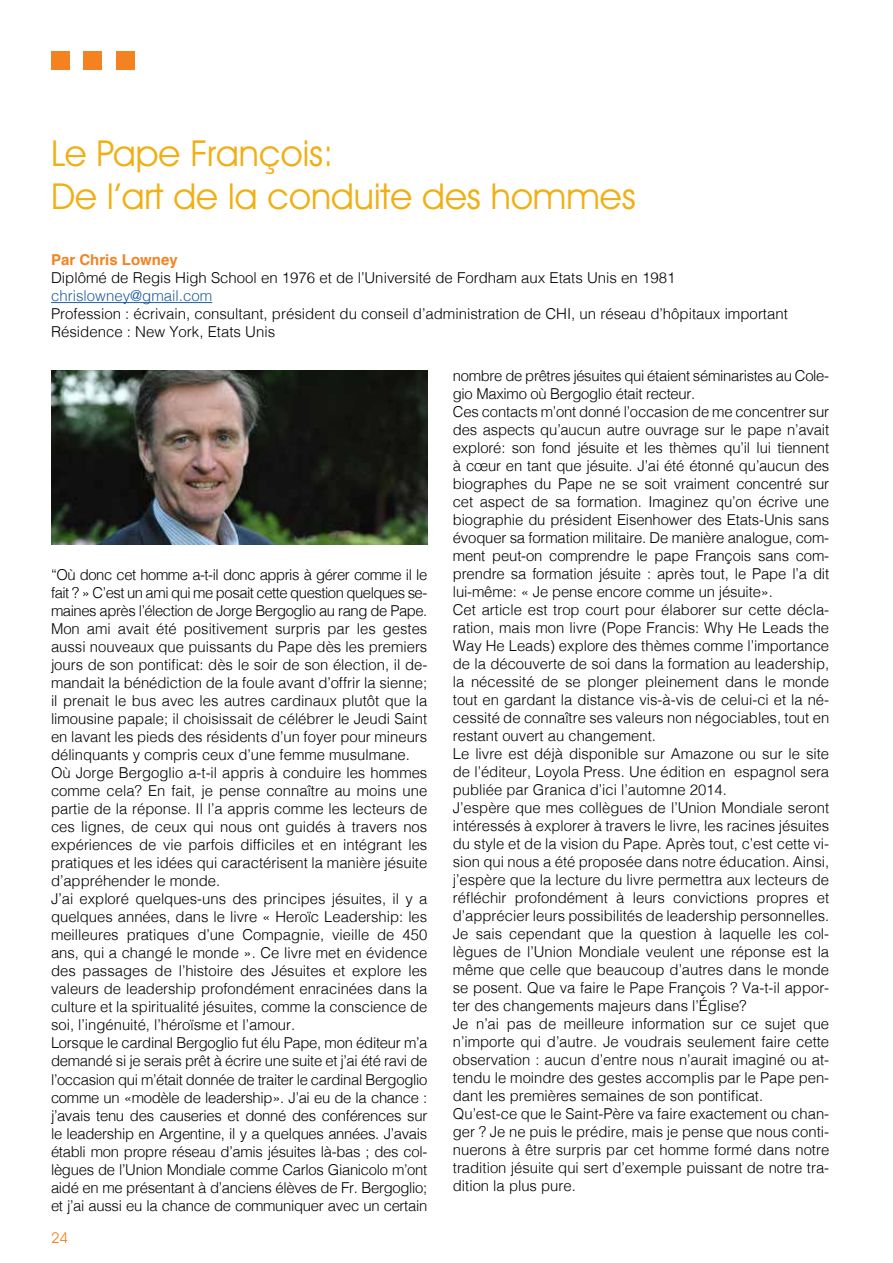
<style>
.page{position:relative;width:893px;height:1263px;background:#fff}
.page>*{position:absolute;margin:0;border:0;box-sizing:border-box;transform-origin:0 0}
.t1{font:36px/43.2px "Avant Garde IT Cby BT";color:#f0af13}
.t2{font:300 15px/18px "Helvetica";color:#000}
.t3{font:300 15px "Helvetica";color:#215e9e}
.t4{font:700 15px "Helvetica";color:#f58220}
.t5{font:15px "Avant Garde IT Cby BT";color:#f58220}
</style>
<div class="page">
<img style="left:51px;top:370px;width:376px;height:174px">
<hr style="left:51px;top:302px;width:161px;height:1px;background:#215e9e">
<div style="left:116px;top:51px;width:18px;height:18px;background:#f58220"></div>
<div style="left:83px;top:51px;width:19px;height:18px;background:#f58220"></div>
<div style="left:51px;top:51px;width:19px;height:18px;background:#f58220"></div>
<h1 class="t1" style="left:51px;top:131px;width:586px">Le Pape François:<br>De l’art de la conduite des hommes</h1>
<p class="t4" style="left:51px;top:248px;width:128px">Par Chris Lowney</p>
<p class="t2" style="left:51px;top:268px;width:626px">Diplômé de Regis High School en 1976 et de l’Université de Fordham aux Etats Unis en 1981</p>
<p class="t3" style="left:51px;top:283px;width:163px">chrislowney@gmail.com</p>
<p class="t2" style="left:51px;top:304px;width:738px">Profession : écrivain, consultant, président du conseil d’administration de CHI, un réseau d’hôpitaux important<br>Résidence : New York, Etats Unis</p>
<p class="t2" style="left:51px;top:565px;width:378px">“Où donc cet homme a-t-il donc appris à gérer comme il le fait ? » C’est un ami qui me posait cette question quelques se&shy;maines après l’élection de Jorge Bergoglio au rang de Pape.<br>Mon ami avait été positivement surpris par les gestes aussi nouveaux que puissants du Pape dès les premiers jours de son pontificat: dès le soir de son élection, il de&shy;mandait la bénédiction de la foule avant d’offrir la sienne; il prenait le bus avec les autres cardinaux plutôt que la limousine papale; il choisissait de célébrer le Jeudi Saint en lavant les pieds des résidents d’un foyer pour mineurs délinquants y compris ceux d’une femme musulmane.<br>Où Jorge Bergoglio a-t-il appris à conduire les hommes comme cela? En fait, je pense connaître au moins une partie de la réponse. Il l’a appris comme les lecteurs de ces lignes, de ceux qui nous ont guidés à travers nos expériences de vie parfois difficiles et en intégrant les pratiques et les idées qui caractérisent la manière jésuite d’appréhender le monde.<br>J’ai exploré quelques-uns des principes jésuites, il y a quelques années, dans le livre « Heroïc Leadership: les meilleures pratiques d’une Compagnie, vieille de 450 ans, qui a changé le monde ». Ce livre met en évidence des passages de l’histoire des Jésuites et explore les valeurs de leadership profondément enracinées dans la culture et la spiritualité jésuites, comme la conscience de soi, l’ingénuité, l’héroïsme et l’amour.<br>Lorsque le cardinal Bergoglio fut élu Pape, mon éditeur m’a demandé si je serais prêt à écrire une suite et j’ai été ravi de l’occasion qui m’était donnée de traiter le cardinal Bergoglio comme un «modèle de leadership». J’ai eu de la chance : j’avais tenu des causeries et donné des conférences sur le leadership en Argentine, il y a quelques années. J’avais établi mon propre réseau d’amis jésuites là-bas ; des col&shy;lègues de l’Union Mondiale comme Carlos Gianicolo m’ont aidé en me présentant à d’anciens élèves de Fr. Bergoglio; et j’ai aussi eu la chance de communiquer avec un certain</p>
<p class="t5" style="left:51px;top:1229px;width:18px">24</p>
<p class="t2" style="left:453px;top:366px;width:378px">nombre de prêtres jésuites qui étaient séminaristes au Cole&shy;gio Maximo où Bergoglio était recteur.<br>Ces contacts m’ont donné l’occasion de me concentrer sur des aspects qu’aucun autre ouvrage sur le pape n’avait exploré: son fond jésuite et les thèmes qu’il lui tiennent à cœur en tant que jésuite. J’ai été étonné qu’aucun des biographes du Pape ne se soit vraiment concentré sur cet aspect de sa formation. Imaginez qu’on écrive une biographie du président Eisenhower des Etats-Unis sans évoquer sa formation militaire. De manière analogue, com&shy;ment peut-on comprendre le pape François sans com&shy;prendre sa formation jésuite : après tout, le Pape l’a dit lui-même: « Je pense encore comme un jésuite».<br>Cet article est trop court pour élaborer sur cette décla&shy;ration, mais mon livre (Pope Francis: Why He Leads the Way He Leads) explore des thèmes comme l’importance de la découverte de soi dans la formation au leadership, la nécessité de se plonger pleinement dans le monde tout en gardant la distance vis-à-vis de celui-ci et la né&shy;cessité de connaître ses valeurs non négociables, tout en restant ouvert au changement.<br>Le livre est déjà disponible sur Amazone ou sur le site de l’éditeur, Loyola Press. Une édition en espagnol sera publiée par Granica d’ici l’automne 2014.<br>J’espère que mes collègues de l’Union Mondiale seront intéressés à explorer à travers le livre, les racines jésuites du style et de la vision du Pape. Après tout, c’est cette vi&shy;sion qui nous a été proposée dans notre éducation. Ainsi, j’espère que la lecture du livre permettra aux lecteurs de réfléchir profondément à leurs convictions propres et d’apprécier leurs possibilités de leadership personnelles.<br>Je sais cependant que la question à laquelle les col&shy;lègues de l’Union Mondiale veulent une réponse est la même que celle que beaucoup d’autres dans le monde se posent. Que va faire le Pape François ? Va-t-il appor&shy;ter des changements majeurs dans l’Église?<br>Je n’ai pas de meilleure information sur ce sujet que n’importe qui d’autre. Je voudrais seulement faire cette observation : aucun d’entre nous n’aurait imaginé ou at&shy;tendu le moindre des gestes accomplis par le Pape pen&shy;dant les premières semaines de son pontificat.<br>Qu’est-ce que le Saint-Père va faire exactement ou chan&shy;ger ? Je ne puis le prédire, mais je pense que nous conti&shy;nuerons à être surpris par cet homme formé dans notre tradition jésuite qui sert d’exemple puissant de notre tra&shy;dition la plus pure.</p>
</div>
